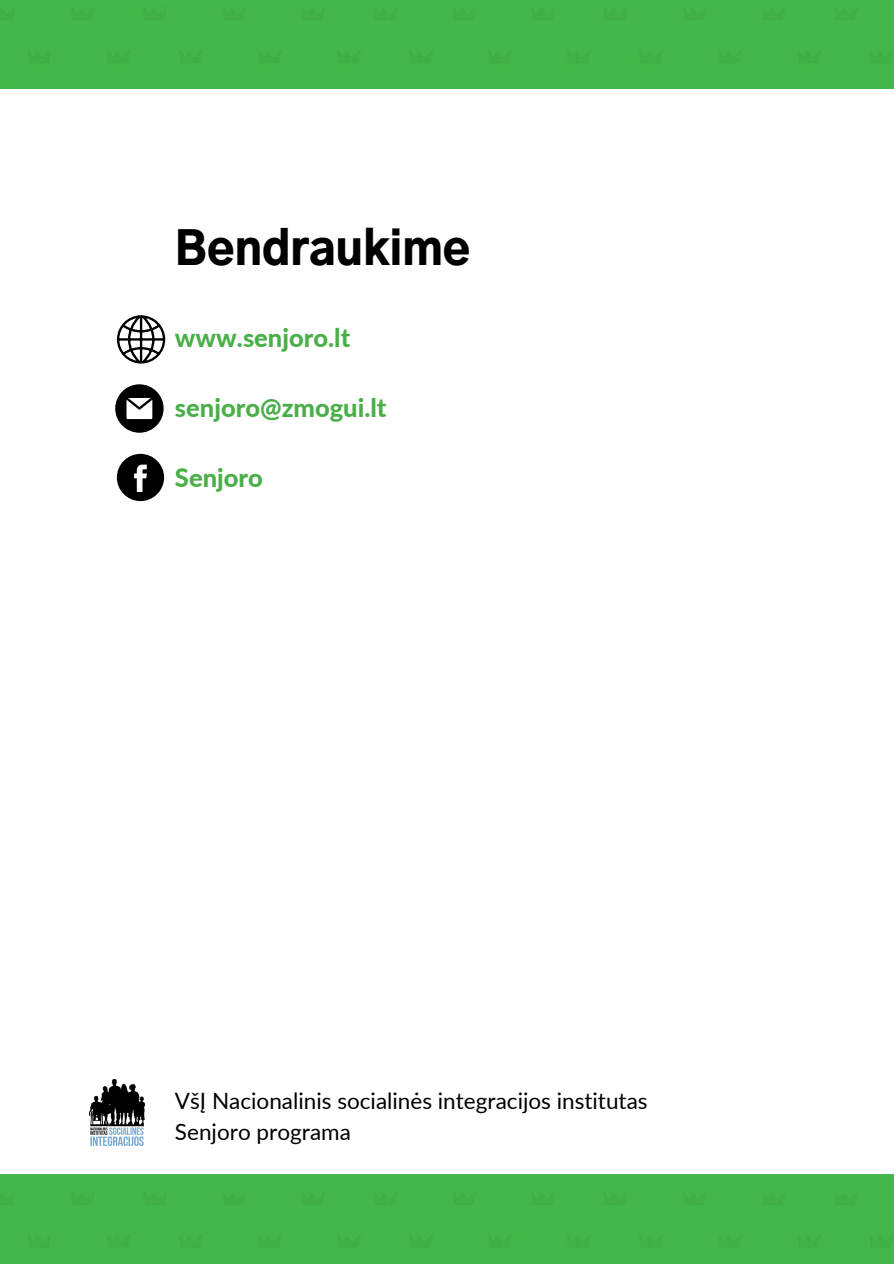
<style>
.page{position:relative;width:894px;height:1264px;background:#fff}
.page>*{position:absolute;margin:0;border:0;box-sizing:border-box;transform-origin:0 0}
.t1{font:900 45px "Gothic A1";color:#000}
.t2{font:800 25.5px "Lato";color:#4aaf48}
.t3{font:22.5px "Lato";color:#000}
</style>
<div class="page">
<div style="left:0;top:1174px;width:893px;height:89px;background:#43b74a"></div>
<svg style="left:117px;top:454px;width:47px;height:47px"></svg>
<svg style="left:115px;top:384px;width:48px;height:49px"></svg>
<svg style="left:117px;top:315px;width:48px;height:48px"></svg>
<img style="left:89px;top:1079px;width:55px;height:66px">
<div style="left:0;top:0;width:893px;height:89px;background:#43b74a"></div>
<h2 class="t1" style="left:175px;top:229px;width:297px">Bendraukime</h2>
<p class="t2" style="left:175px;top:322px;width:177px">www.senjoro.lt</p>
<h1 class="t2" style="left:175px;top:392px;width:213px">senjoro@zmogui.lt</h1>
<h2 class="t2" style="left:175px;top:461px;width:89px">Senjoro</h2>
<p class="t3" style="left:175px;top:1086px;width:474px">VšĮ Nacionalinis socialinės integracijos institutas</p>
<h2 class="t3" style="left:175px;top:1117px;width:177px">Senjoro programa</h2>
</div>
